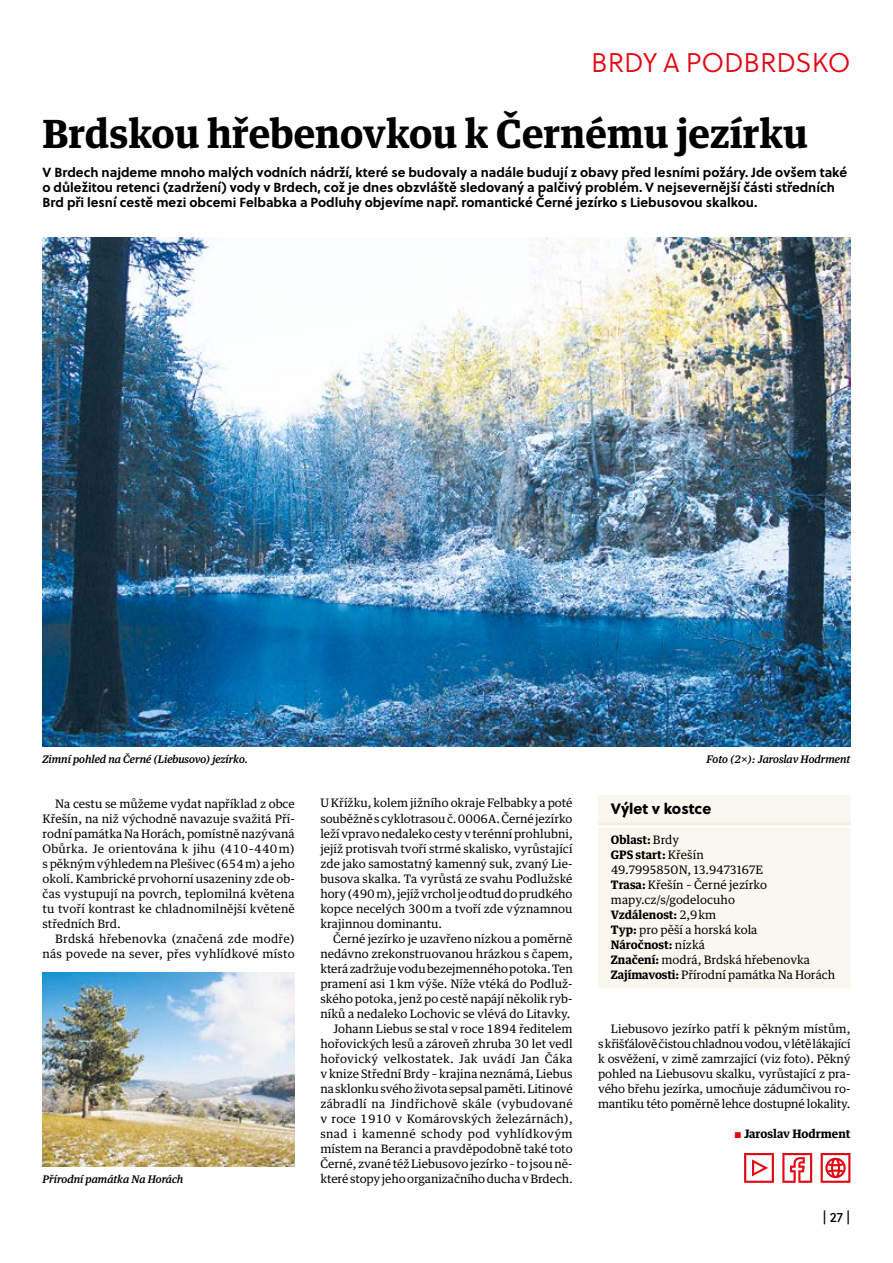
<style>
.page{position:relative;width:893px;height:1263px;background:#fff}
.page>*{position:absolute;margin:0;border:0;box-sizing:border-box;transform-origin:0 0}
.t1{font:700 39px "Guardian Text Egyp";color:#000}
.t2{font:27px "Soleil Lt";color:#e30613}
.t3{font:15px "Soleil Xb";color:#000}
.t4{font:13.5px "Soleil Bk";color:#000}
.t5{font:700 13.2px/15px "Soleil";color:#000}
.t6{font:11.7px/15px "Guardian Text Egyp";color:#000;text-align:justify}
.t7{font:700 11.7px "Guardian Text Egyp";color:#000}
.t8{font:italic 500 10.5px "Guardian Text Egyp";color:#000}
.s1{font-weight:700}
.s2{font-family:"Soleil Bk";font-weight:400;font-size:11.55px;color:#e30613}
</style>
<div class="page">
<svg style="left:744px;top:1153px;width:30px;height:30px"></svg>
<svg style="left:782px;top:1153px;width:30px;height:30px"></svg>
<svg style="left:821px;top:1153px;width:29px;height:30px"></svg>
<img style="left:43px;top:237px;width:807px;height:509px">
<img style="left:43px;top:972px;width:252px;height:195px">
<div style="left:598px;top:795px;width:252px;height:193px;background:#faf8ee"></div>
<hr style="left:598px;top:822px;width:252px;height:3px;background:#f1efe0">
<hr style="left:598px;top:825px;width:252px;height:3px;background:#fff">
<h2 class="t2" style="left:591px;top:44px;width:261px">BRDY A PODBRDSKO</h2>
<h1 class="t1" style="left:43px;top:102px;width:767px">Brdskou hřebenovkou k Černému jezírku</h1>
<p class="t5" style="left:43px;top:165px;width:806px">V Brdech najdeme mnoho malých vodních nádrží, které se budovaly a nadále budují z obavy před lesními požáry. Jde ovšem také o důležitou retenci (zadržení) vody v Brdech, což je dnes obzvláště sledovaný a palčivý problém. V nejsevernější části středních<br>Brd při lesní cestě mezi obcemi Felbabka a Podluhy objevíme např. romantické Černé jezírko s Liebusovou skalkou.</p>
<p class="t8" style="left:43px;top:750px;width:207px">Zimní pohled na Černé (Liebusovo) jezírko.</p>
<p class="t8" style="left:706px;top:750px;width:146px">Foto (2×): Jaroslav Hodrment</p>
<p class="t6" style="left:43px;top:795px;width:254px;text-indent:13px">Na cestu se můžeme vydat například z obce Křešín, na niž východně navazuje svažitá Pří&shy;rodní památka Na Horách, pomístně nazývaná Obůrka. Je orientována k jihu (410–440 m) s pěkným výhledem na Plešivec (654 m) a jeho okolí. Kambrické prvohorní usazeniny zde ob&shy;čas vystupují na povrch, teplomilná květena tu tvoří kontrast ke chladnomilnější květeně středních Brd.</p>
<p class="t6" style="left:43px;top:930px;width:254px;text-align:right">Brdská hřebenovka (značená zde modře) nás povede na sever, přes vyhlídkové místo</p>
<p class="t8" style="left:43px;top:1170px;width:142px">Přírodní památka Na Horách</p>
<p class="t6" style="left:320px;top:795px;width:254px">U Křížku, kolem jižního okraje Felbabky a poté souběžně s cyklotrasou č. 0006A. Černé jezírko leží vpravo nedaleko cesty v terénní prohlubni, jejíž protisvah tvoří strmé skalisko, vyrůstající zde jako samostatný kamenný suk, zvaný Lie&shy;busova skalka. Ta vyrůstá ze svahu Podlužské hory (490 m), jejíž vrchol je odtud do prudkého kopce necelých 300 m a tvoří zde významnou krajinnou dominantu.</p>
<p class="t6" style="left:320px;top:930px;width:254px;text-align:right">Černé jezírko je uzavřeno nízkou a poměrně nedávno zrekonstruovanou hrázkou s čapem, která zadržuje vodu bezejmenného potoka. Ten pramení asi 1 km výše. Níže vtéká do Podluž&shy;ského potoka, jenž po cestě napájí několik ryb&shy;níků a nedaleko Lochovic se vlévá do Litavky.<br>Johann Liebus se stal v roce 1894 ředitelem hořovických lesů a zároveň zhruba 30 let vedl hořovický velkostatek. Jak uvádí Jan Čáka v knize Střední Brdy – krajina neznámá, Liebus na sklonku svého života sepsal paměti. Litinové zábradlí na Jindřichově skále (vybudované v roce 1910 v Komárovských železárnách), snad i kamenné schody pod vyhlídkovým místem na Beranci a pravděpodobně také toto Černé, zvané též Liebusovo jezírko – to jsou ně&shy;které stopy jeho organizačního ducha v Brdech.</p>
<p class="t3" style="left:611px;top:797px;width:102px">Výlet v kostce</p>
<p class="t6" style="left:611px;top:831px;width:226px;text-align:left"><span class="s1">Oblast:</span> Brdy<br><span class="s1">GPS start:</span> Křešín<br>49.7995850N, 13.9473167E<br><span class="s1">Trasa:</span> Křešín – Černé jezírko mapy.cz/s/godelocuho<br><span class="s1">Vzdálenost:</span> 2,9 km<br><span class="s1">Typ:</span> pro pěší a horská kola<br><span class="s1">Náročnost:</span> nízká<br><span class="s1">Značení:</span> modrá, Brdská hřebenovka<br><span class="s1">Zajímavosti:</span> Přírodní památka Na Horách</p>
<p class="t6" style="left:598px;top:1020px;width:254px;text-indent:13px">Liebusovo jezírko patří k pěkným místům, s křišťálově čistou chladnou vodou, v létě lákající k osvěžení, v zimě zamrzající (viz foto). Pěkný pohled na Liebusovu skalku, vyrůstající z pra&shy;vého břehu jezírka, umocňuje zádumčivou ro&shy;mantiku této poměrně lehce dostupné lokality.</p>
<p class="t7" style="left:735px;top:1123px;width:117px"><span class="s2">S</span> Jaroslav Hodrment</p>
<p class="t4" style="left:822px;top:1207px;width:29px">| 27 |</p>
</div>
